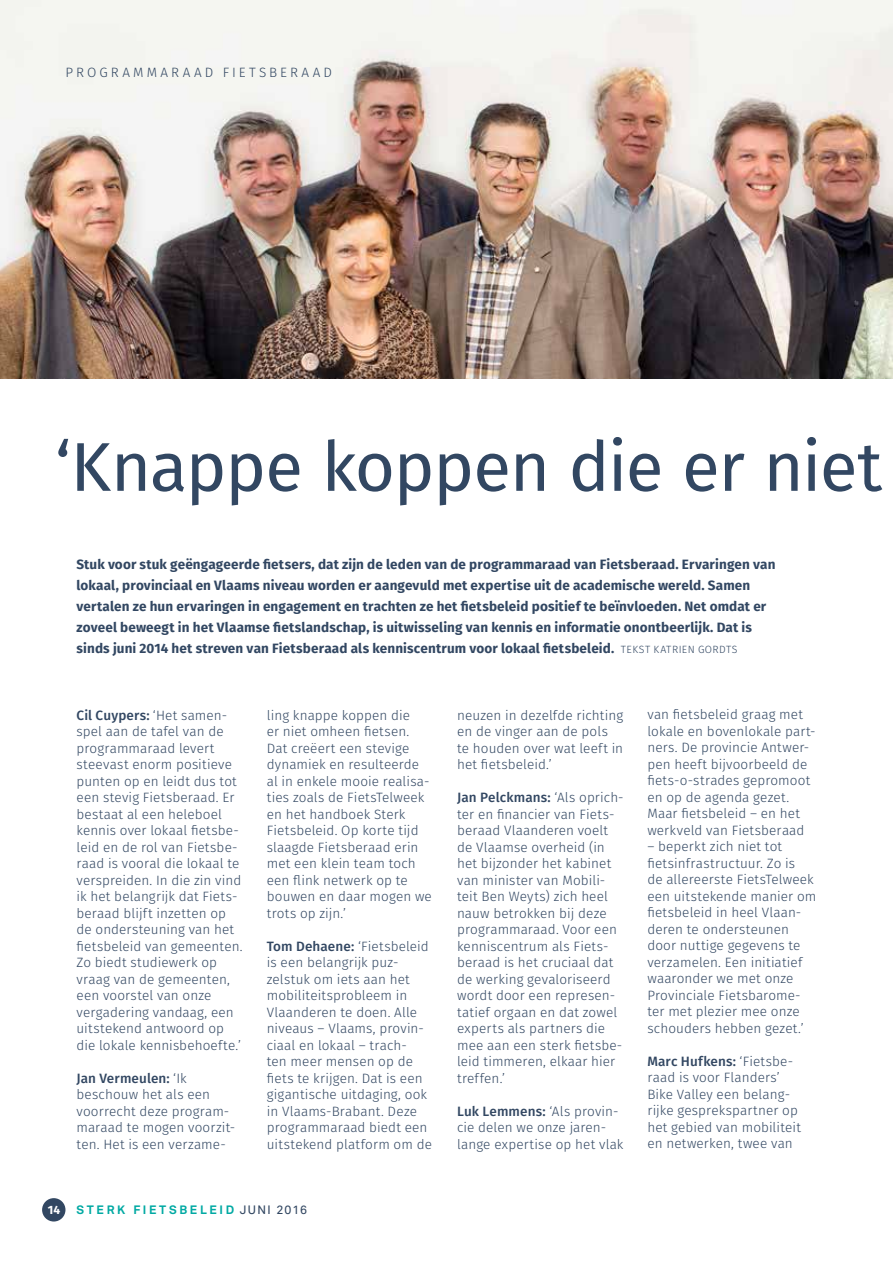
<style>
.page{position:relative;width:893px;height:1263px;background:#fff}
.page>*{position:absolute;margin:0;border:0;box-sizing:border-box;transform-origin:0 0}
.t1{font:69px "Fira Sans";letter-spacing:-.02em;color:#324762}
.t2{font:300 13.5px/16.5px "Fira Sans";letter-spacing:.005em;color:#324762}
.t3{font:700 13.5px/21px "Fira Sans";letter-spacing:.01em;color:#324762}
.t4{font:300 13.5px "Fira Sans";letter-spacing:.23em;color:#324762}
.t5{font:700 12px "Vaud";letter-spacing:.225em;color:#00a9a3}
.t6{font:700 12px "Fira Sans";color:#fff}
.s1{font-weight:300;font-size:10.5px}
.s2{font-weight:500}
.s3{font-weight:500;color:#324762}
</style>
<div class="page">
<div style="left:42px;top:1198px;width:23px;height:23px;background:#324762;border-radius:50%"></div>
<img style="left:0;top:0;width:893px;height:378px">
<p class="t4" style="left:66px;top:62px;width:268px">PROGRAMMARAAD FIETSBERAAD</p>
<h1 class="t1" style="left:56px;top:418px;width:828px">‘Knappe koppen die er niet</h1>
<p class="t3" style="left:77px;top:554px;width:700px">Stuk voor stuk geëngageerde fietsers, dat zijn de leden van de programmaraad van Fietsberaad. Ervaringen van lokaal, provinciaal en Vlaams niveau worden er aangevuld met expertise uit de academische wereld. Samen vertalen ze hun ervaringen in engagement en trachten ze het fietsbeleid positief te beïnvloeden. Net omdat er zoveel beweegt in het Vlaamse fietslandschap, is uitwisseling van kennis en informatie onontbeerlijk. Dat is sinds juni 2014 het streven van Fietsberaad als kenniscentrum voor lokaal fietsbeleid. <span class="s1">TEKST KATRIEN GORDTS</span></p>
<p class="t2" style="left:77px;top:708px;width:168px"><span class="s2">Cil Cuypers:</span> ‘Het samen&shy;spel aan de tafel van de programmaraad levert steevast enorm positieve punten op en leidt dus tot een stevig Fietsberaad. Er bestaat al een heleboel kennis over lokaal fietsbe&shy;leid en de rol van Fietsbe&shy;raad is vooral die lokaal te verspreiden. In die zin vind ik het belangrijk dat Fiets&shy;beraad blijft inzetten op de ondersteuning van het fietsbeleid van gemeenten.<br>Zo biedt studiewerk op vraag van de gemeenten, een voorstel van onze vergadering vandaag, een uitstekend antwoord op die lokale kennisbehoefte.’</p>
<p class="t2" style="left:77px;top:1071px;width:160px"><span class="s2">Jan Vermeulen:</span> ‘Ik beschouw het als een voorrecht deze program&shy;maraad te mogen voorzit&shy;ten. Het is een verzame-</p>
<p class="t2" style="left:267px;top:708px;width:167px">ling knappe koppen die<br>er niet omheen fietsen.<br>Dat creëert een stevige dynamiek en resulteerde al in enkele mooie realisa&shy;ties zoals de FietsTelweek en het handboek Sterk<br>Fietsbeleid. Op korte tijd slaagde Fietsberaad erin met een klein team toch een flink netwerk op te bouwen en daar mogen we trots op zijn.’</p>
<p class="t2" style="left:267px;top:939px;width:167px"><span class="s2">Tom Dehaene:</span> ‘Fietsbeleid is een belangrijk puz&shy;zelstuk om iets aan het mobiliteitsprobleem in<br>Vlaanderen te doen. Alle niveaus – Vlaams, provin&shy;ciaal en lokaal – trach-<br>ten meer mensen op de fiets te krijgen. Dat is een gigantische uitdaging, ook in Vlaams-Brabant. Deze programmaraad biedt een uitstekend platform om de</p>
<p class="t6" style="left:48px;top:1201px;width:14px">14</p>
<p class="t5" style="left:77px;top:1202px;width:232px">STERK FIETSBELEID <span class="s3">JUNI 2016</span></p>
<p class="t2" style="left:457px;top:707px;width:168px">neuzen in dezelfde richting en de vinger aan de pols te houden over wat leeft in het fietsbeleid.’</p>
<p class="t2" style="left:457px;top:790px;width:168px"><span class="s2">Jan Pelckmans:</span> ‘Als oprich&shy;ter en financier van Fiets&shy;beraad Vlaanderen voelt de Vlaamse overheid (in het bijzonder het kabinet van minister van Mobili&shy;teit Ben Weyts) zich heel nauw betrokken bij deze programmaraad. Voor een kenniscentrum als Fiets&shy;beraad is het cruciaal dat de werking gevaloriseerd wordt door een represen&shy;tatief orgaan en dat zowel experts als partners die mee aan een sterk fietsbe&shy;leid timmeren, elkaar hier treffen.’</p>
<p class="t2" style="left:457px;top:1103px;width:168px"><span class="s2">Luk Lemmens:</span> ‘Als provin&shy;cie delen we onze jaren&shy;lange expertise op het vlak</p>
<p class="t2" style="left:647px;top:707px;width:170px">van fietsbeleid graag met lokale en bovenlokale part&shy;ners. De provincie Antwer&shy;pen heeft bijvoorbeeld de fiets-o-strades gepromoot en op de agenda gezet.<br>Maar fietsbeleid – en het werkveld van Fietsberaad</p>
<p class="t2" style="left:647px;top:839px;width:170px">– beperkt zich niet tot fietsinfrastructuur. Zo is<br>de allereerste FietsTelweek een uitstekende manier om fietsbeleid in heel Vlaan&shy;deren te ondersteunen door nuttige gegevens te verzamelen. Een initiatief waaronder we met onze<br>Provinciale Fietsbarome&shy;ter met plezier mee onze schouders hebben gezet.’</p>
<p class="t2" style="left:647px;top:1054px;width:155px"><span class="s2">Marc Hufkens:</span> ‘Fietsbe&shy;raad is voor Flanders’<br>Bike Valley een belang&shy;rijke gesprekspartner op het gebied van mobiliteit en netwerken, twee van</p>
</div>
